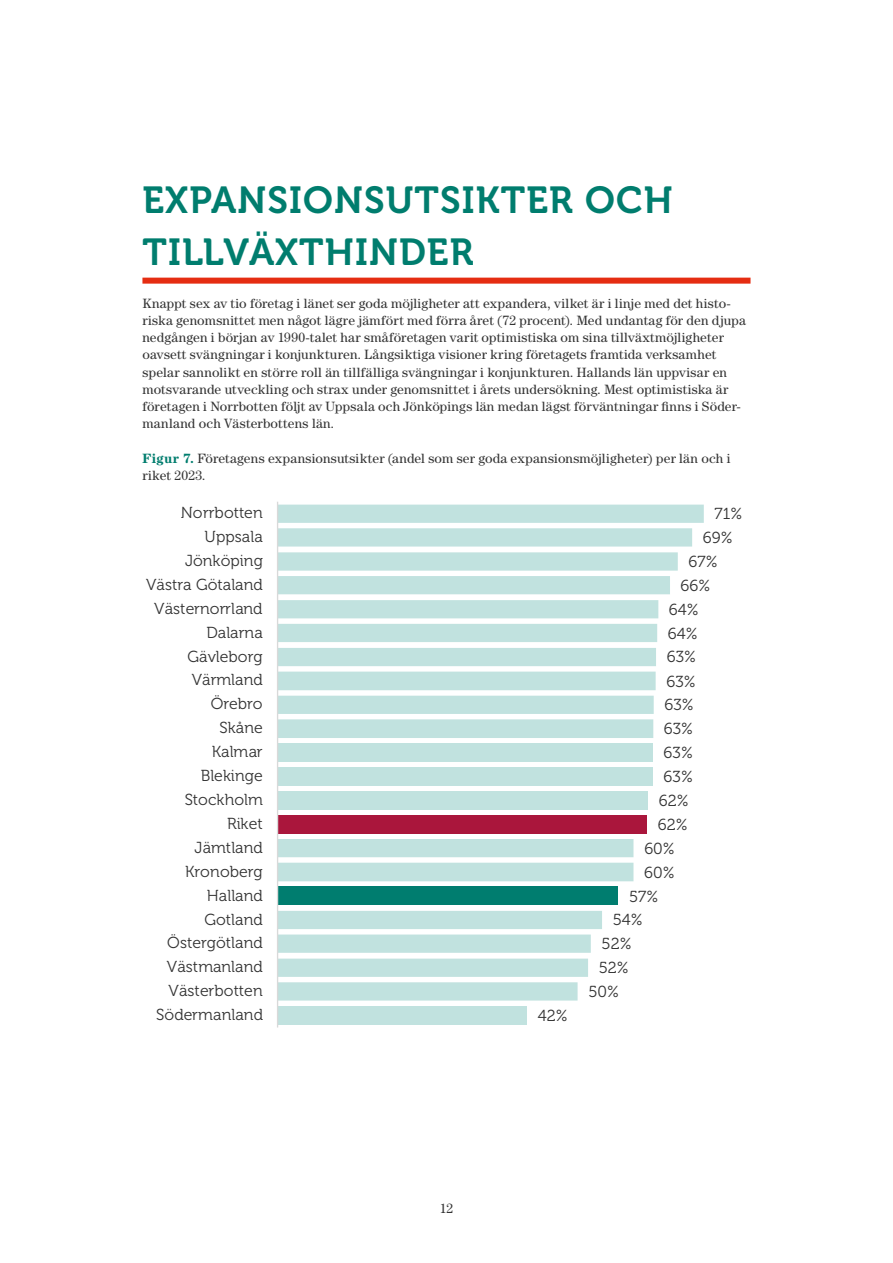
<style>
.page{position:relative;width:893px;height:1263px;background:#fff}
.page>*{position:absolute;margin:0;border:0;box-sizing:border-box;transform-origin:0 0}
.t1{font:37.5px/51.8px "Museo 700";letter-spacing:.03em;color:#007d6e}
.t2{font:15.9px/23.9px "Museo 300";letter-spacing:.005em;color:#333;text-align:right}
.t3{font:13.5px/17.2px "Century Std";letter-spacing:.015em;color:#333}
.s1{font-weight:700;color:#007d6e}
</style>
<div class="page">
<div style="left:142px;top:278px;width:608px;height:6px;background:#e52d12"></div>
<div style="left:277px;top:1006px;width:250px;height:18px;background:#c1e2df"></div>
<svg style="left:278px;top:505px;width:426px;height:495px;fill:#c1e2df"></svg>
<hr style="left:277px;top:502px;width:1px;height:525px;background:#d9d9d9">
<h1 class="t1" style="left:142px;top:175px;width:532px">EXPANSIONSUTSIKTER OCH<br>TILLVÄXTHINDER</h1>
<p class="t3" style="left:142px;top:294px;width:605px">Knappt sex av tio företag i länet ser goda möjligheter att expandera, vilket är i linje med det histo&shy;riska genomsnittet men något lägre jämfört med förra året (72 procent). Med undantag för den djupa nedgången i början av 1990-talet har småföretagen varit optimistiska om sina tillväxtmöjligheter oavsett svängningar i konjunkturen. Långsiktiga visioner kring företagets framtida verksamhet spelar sannolikt en större roll än tillfälliga svängningar i konjunkturen. Hallands län uppvisar en motsvarande utveckling och strax under genomsnittet i årets undersökning. Mest optimistiska är företagen i Norrbotten följt av Uppsala och Jönköpings län medan lägst förväntningar finns i Söder&shy;manland och Västerbottens län.</p>
<p class="t3" style="left:142px;top:449px;width:590px"><span class="s1">Figur 7.</span> Företagens expansionsutsikter (andel som ser goda expansionsmöjligheter) per län och i riket 2023.</p>
<p class="t2" style="left:715px;top:502px;width:29px">71%</p>
<p class="t2" style="left:703px;top:526px;width:31px">69%</p>
<p class="t2" style="left:688px;top:550px;width:30px">67%</p>
<p class="t2" style="left:681px;top:574px;width:31px">66%</p>
<p class="t2" style="left:669px;top:598px;width:31px">64%</p>
<p class="t2" style="left:668px;top:622px;width:31px">64%</p>
<p class="t2" style="left:667px;top:645px;width:31px">63%</p>
<p class="t2" style="left:666px;top:669px;width:31px">63%</p>
<p class="t2" style="left:664px;top:693px;width:31px">63%</p>
<p class="t2" style="left:664px;top:717px;width:31px">63%</p>
<p class="t2" style="left:664px;top:741px;width:31px">63%</p>
<p class="t2" style="left:664px;top:765px;width:31px">63%</p>
<p class="t2" style="left:659px;top:789px;width:31px">62%</p>
<p class="t2" style="left:658px;top:813px;width:31px">62%</p>
<p class="t2" style="left:644px;top:836px;width:32px">60%</p>
<p class="t2" style="left:644px;top:860px;width:32px">60%</p>
<p class="t2" style="left:629px;top:884px;width:31px">57%</p>
<p class="t2" style="left:613px;top:908px;width:31px">54%</p>
<p class="t2" style="left:602px;top:932px;width:31px">52%</p>
<p class="t2" style="left:599px;top:956px;width:31px">52%</p>
<p class="t2" style="left:588px;top:980px;width:32px">50%</p>
<p class="t2" style="left:538px;top:1004px;width:31px">42%</p>
<p class="t2" style="left:146px;top:501px;width:119px">Norrbotten<br>Uppsala<br>Jönköping<br>Västra Götaland<br>Västernorrland<br>Dalarna<br>Gävleborg<br>Värmland<br>Örebro<br>Skåne<br>Kalmar<br>Blekinge<br>Stockholm<br>Riket<br>Jämtland<br>Kronoberg<br>Halland<br>Gotland<br>Östergötland<br>Västmanland<br>Västerbotten<br>Södermanland</p>
<p class="t3" style="left:440px;top:1199px;width:15px">12</p>
</div>
